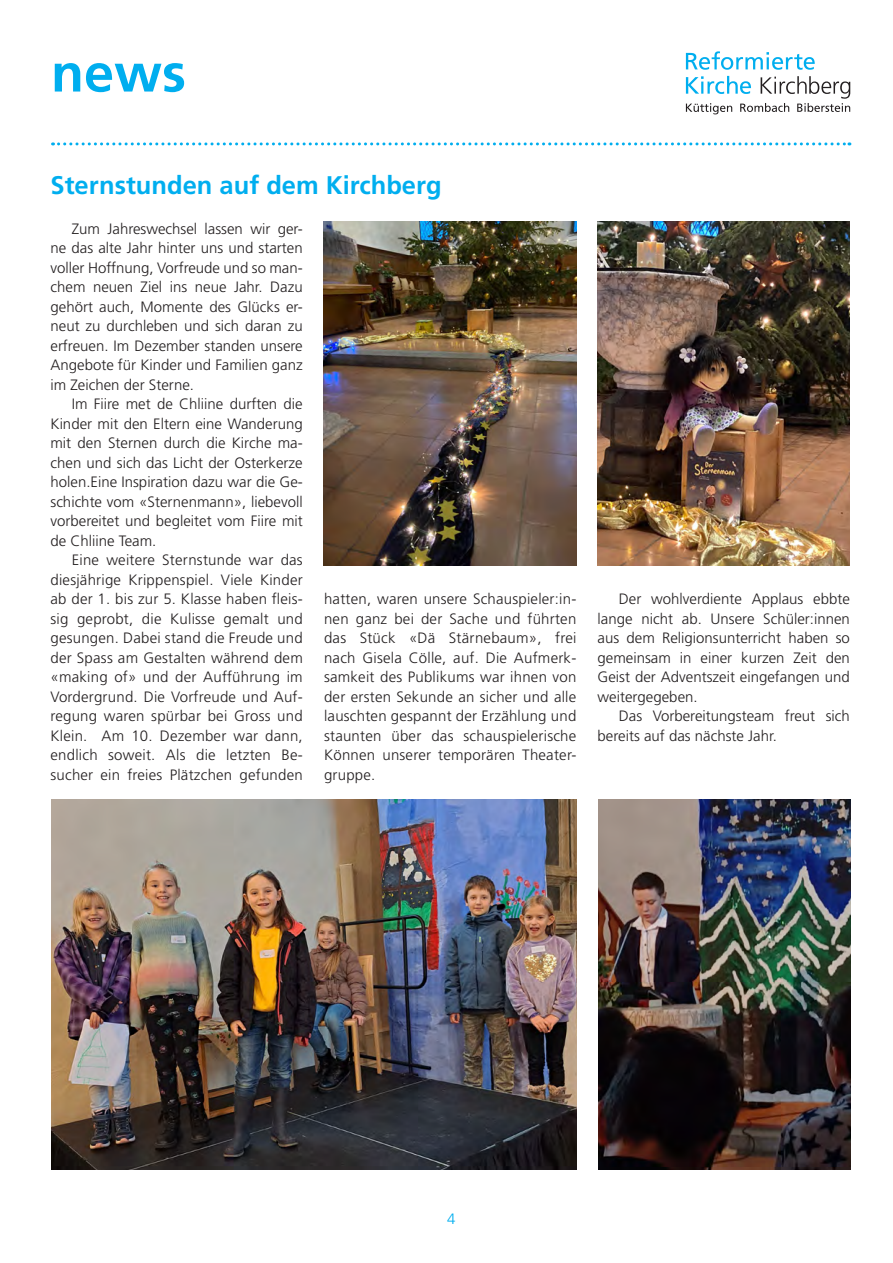
<style>
.page{position:relative;width:893px;height:1263px;background:#fff}
.page>*{position:absolute;margin:0;border:0;box-sizing:border-box;transform-origin:0 0}
.t1{font:700 54px "Frutiger LT Pro";color:#00aeef}
.t2{font:700 25.5px "Frutiger LT Pro";color:#00aeef}
.t3{font:300 15px/19.5px "Frutiger LT Pro";color:#231f20;text-align:justify}
.t4{font:300 15px "Frutiger LT Pro";color:#00aeef}
</style>
<div class="page">
<svg style="left:53px;top:142px;width:797px;height:3px"></svg>
<svg style="left:686px;top:51px;width:129px;height:19px"></svg>
<svg style="left:686px;top:76px;width:164px;height:38px"></svg>
<img style="left:324px;top:221px;width:252px;height:344px">
<img style="left:597px;top:221px;width:253px;height:344px">
<img style="left:51px;top:799px;width:526px;height:371px">
<img style="left:598px;top:799px;width:253px;height:371px">
<h1 class="t1" style="left:51px;top:41px;width:136px">news</h1>
<h2 class="t2" style="left:50px;top:170px;width:393px">Sternstunden auf dem Kirchberg</h2>
<p class="t3" style="left:50px;top:219px;width:254px;text-indent:21px">Zum Jahreswechsel lassen wir ger&shy;ne das alte Jahr hinter uns und starten voller Hoffnung, Vorfreude und so man&shy;chem neuen Ziel ins neue Jahr. Dazu gehört auch, Momente des Glücks er&shy;neut zu durchleben und sich daran zu erfreuen. Im Dezember standen unsere Angebote für Kinder und Familien ganz im Zeichen der Sterne.</p>
<p class="t3" style="left:50px;top:394px;width:254px;text-indent:21px">Im Fiire met de Chliine durften die Kinder mit den Eltern eine Wanderung mit den Sternen durch die Kirche ma&shy;chen und sich das Licht der Osterkerze holen.Eine Inspiration dazu war die Ge&shy;schichte vom «Sternenmann», liebevoll vorbereitet und begleitet vom Fiire mit de Chliine Team.</p>
<p class="t3" style="left:50px;top:550px;width:254px;text-indent:21px">Eine weitere Sternstunde war das diesjährige Krippenspiel. Viele Kinder ab der 1. bis zur 5. Klasse haben fleis&shy;sig geprobt, die Kulisse gemalt und gesungen. Dabei stand die Freude und der Spass am Gestalten während dem «making of» und der Aufführung im Vordergrund. Die Vorfreude und Auf&shy;regung waren spürbar bei Gross und Klein. Am 10. Dezember war dann, endlich soweit. Als die letzten Be&shy;sucher ein freies Plätzchen gefunden</p>
<p class="t3" style="left:324px;top:589px;width:254px">hatten, waren unsere Schauspieler:in&shy;nen ganz bei der Sache und führten das Stück «Dä Stärnebaum», frei nach Gisela Cölle, auf. Die Aufmerk&shy;samkeit des Publikums war ihnen von der ersten Sekunde an sicher und alle lauschten gespannt der Erzählung und staunten über das schauspielerische Können unserer temporären Theater&shy;gruppe.</p>
<p class="t3" style="left:598px;top:589px;width:254px;text-indent:21px">Der wohlverdiente Applaus ebbte lange nicht ab. Unsere Schüler:innen aus dem Religionsunterricht haben so gemeinsam in einer kurzen Zeit den Geist der Adventszeit eingefangen und weitergegeben.</p>
<p class="t3" style="left:598px;top:706px;width:254px;text-indent:21px">Das Vorbereitungsteam freut sich bereits auf das nächste Jahr.</p>
<p class="t4" style="left:447px;top:1210px;width:10px">4</p>
</div>
